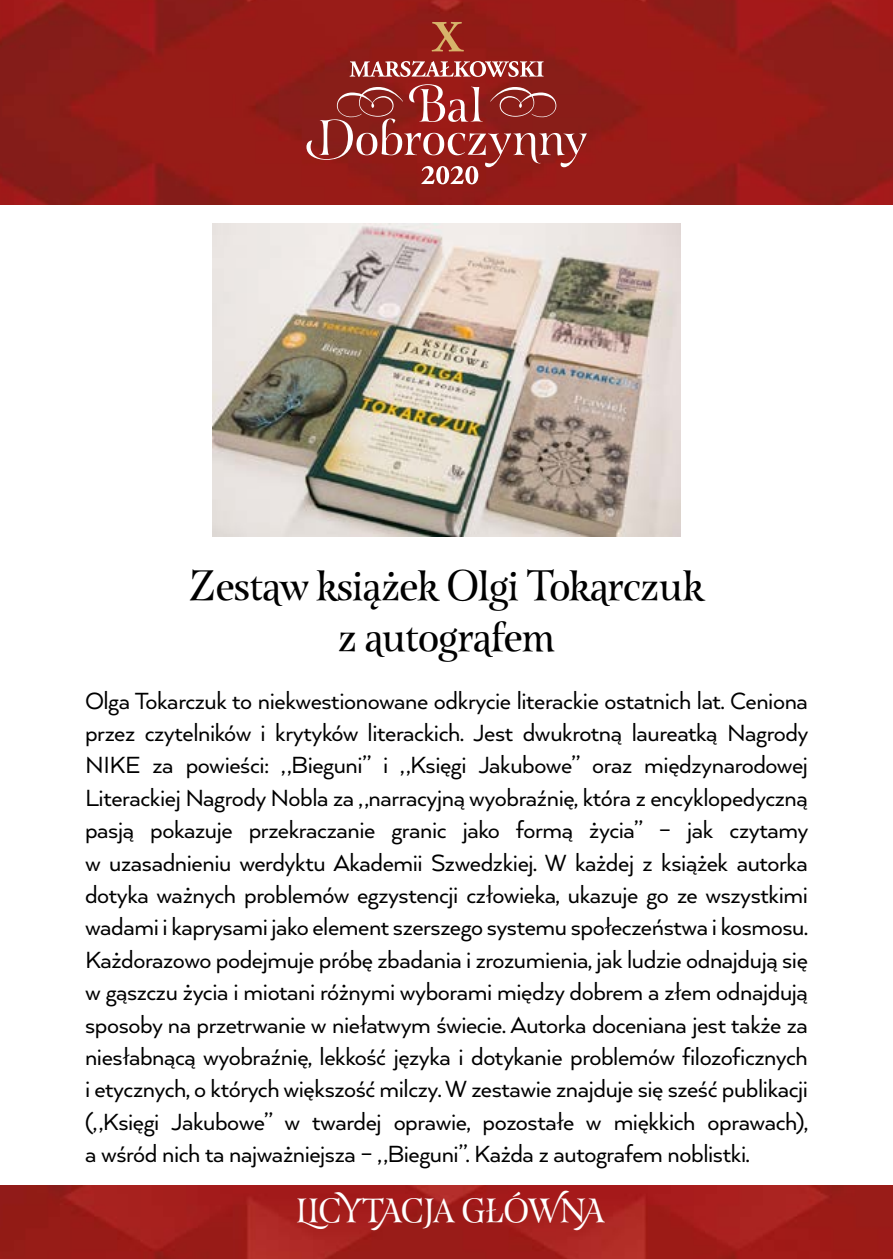
<style>
.page{position:relative;width:893px;height:1259px;background:#fff}
.page>*{position:absolute;margin:0;border:0;box-sizing:border-box;transform-origin:0 0}
.t1{font:42px/50.4px "Esmeralda Pro";letter-spacing:-.02em;color:#000;text-align:center}
.t2{font:33px "Esmeralda Pro";letter-spacing:-.01em;color:#fff}
.t3{font:27px/32.4px "Arquitecta";letter-spacing:-.015em;color:#000;text-align:justify}
</style>
<div class="page">
<img style="left:0;top:0;width:893px;height:204px">
<img style="left:0;top:1185px;width:893px;height:74px">
<svg style="left:306px;top:84px;width:281px;height:100px;background:#9f3b37"></svg>
<svg style="left:350px;top:61px;width:194px;height:16px"></svg>
<svg style="left:431px;top:22px;width:33px;height:29px"></svg>
<img style="left:212px;top:223px;width:469px;height:313px">
<h1 class="t1" style="left:189px;top:559px;width:517px">Zestaw książek Olgi Tokarczuk z autografem</h1>
<p class="t3" style="left:85px;top:683px;width:725px">Olga Tokarczuk to niekwestionowane odkrycie literackie ostatnich lat. Ceniona przez czytelników i krytyków literackich. Jest dwukrotną laureatką Nagrody NIKE za powieści: „Bieguni” i „Księgi Jakubowe” oraz międzynarodowej Literackiej Nagrody Nobla za „narracyjną wyobraźnię, która z encyklopedyczną pasją pokazuje przekraczanie granic jako formą życia” – jak czytamy w uzasadnieniu werdyktu Akademii Szwedzkiej. W każdej z książek autorka dotyka ważnych problemów egzystencji człowieka, ukazuje go ze wszystkimi wadami i kaprysami jako element szerszego systemu społeczeństwa i kosmosu.<br>Każdorazowo podejmuje próbę zbadania i zrozumienia, jak ludzie odnajdują się w gąszczu życia i miotani różnymi wyborami między dobrem a złem odnajdują sposoby na przetrwanie w niełatwym świecie. Autorka doceniana jest także za niesłabnącą wyobraźnię, lekkość języka i dotykanie problemów filozoficznych i etycznych, o których większość milczy. W zestawie znajduje się sześć publikacji („Księgi Jakubowe” w twardej oprawie, pozostałe w miękkich oprawach), a wśród nich ta najważniejsza – „Bieguni”. Każda z autografem noblistki.</p>
<p class="t2" style="left:296px;top:1186px;width:310px">LICYTACJA GŁÓWNA</p>
</div>
